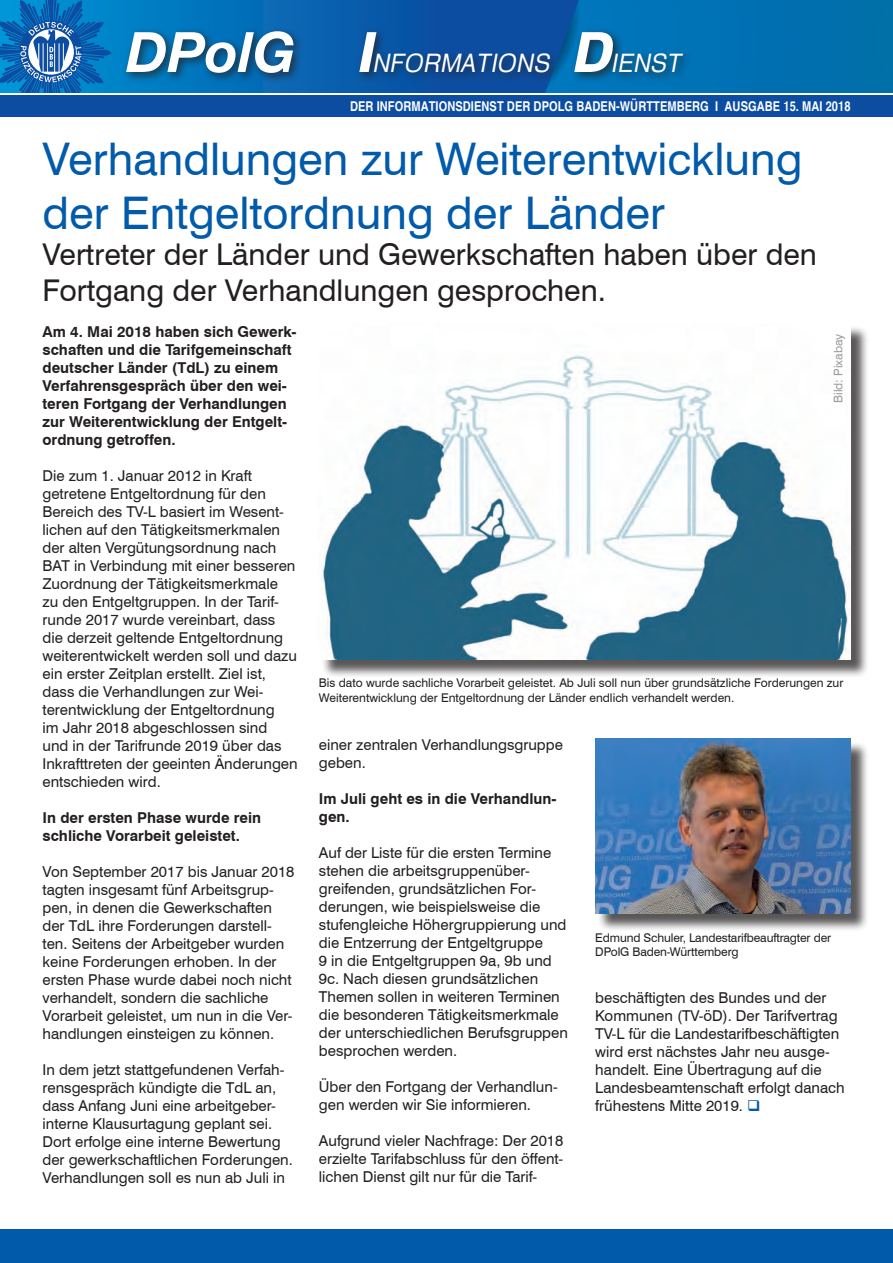
<style>
.page{position:relative;width:893px;height:1263px;background:#fff}
.page>*{position:absolute;margin:0;border:0;box-sizing:border-box;transform-origin:0 0}
.t1{font:45px/54px "Swiss 721 BT";color:#015aaa}
.t2{font:30px/36px "Swiss 721 BT";color:#231f20}
.t3{font:italic 25.5px "Heldustry FT";letter-spacing:.04em;color:#fff;scale:.92 1}
.t4{font:15px/18px "Swiss 721 BT";color:#231f20}
.t5{font:700 15px/18px "Swiss 721 BT";color:#231f20}
.t6{font:700 condensed 13.5px "Helvetica";letter-spacing:.005em;color:#fff}
.t7{font:12px/14.4px "Swiss 721 BT";color:#231f20}
.t8{font:12px "Swiss 721 BT";color:#9b9da0}
.s1{font-weight:900;font-size:55.5px}
.s2{color:#015aaa}
</style>
<div class="page">
<div style="left:0;top:1229px;width:893px;height:34px;background:#015aaa"></div>
<div style="left:0;top:0;width:893px;height:94px;background:#0070b1"></div>
<svg style="left:112px;top:0;width:471px;height:94px"></svg>
<svg style="left:0;top:0;width:112px;height:94px;background:#237bbe"></svg>
<div style="left:122px;top:27px;width:182px;height:57px;background:#231f20;opacity:.75"></div>
<svg style="left:126px;top:31px;width:167px;height:42px"></svg>
<div style="left:0;top:95px;width:893px;height:21px;background:#0d4da1"></div>
<div style="left:355px;top:27px;width:338px;height:56px;background:#231f20;opacity:.75"></div>
<div style="left:321px;top:325px;width:548px;height:353px;background:#231f20;opacity:.75"></div>
<img style="left:321px;top:325px;width:529px;height:334px">
<div style="left:598px;top:741px;width:271px;height:191px;background:#231f20;opacity:.75"></div>
<img style="left:595px;top:739px;width:255px;height:174px">
<h3 class="t3" style="left:355px;top:48px;width:355px"><span class="s1">I</span>NFORMATIONS <span class="s1">D</span>IENST</h3>
<p class="t6" style="left:350px;top:98px;width:502px">DER INFORMATIONSDIENST DER DPOLG BADEN-WÜRTTEMBERG I AUSGABE 15. MAI 2018</p>
<h1 class="t1" style="left:43px;top:131px;width:761px">Verhandlungen zur Weiterentwicklung der Entgeltordnung der Länder</h1>
<h2 class="t2" style="left:43px;top:236px;width:776px">Vertreter der Länder und Gewerkschaften haben über den<br>Fortgang der Verhandlungen gesprochen.</h2>
<p class="t5" style="left:43px;top:322px;width:255px">Am 4. Mai 2018 haben sich Gewerk&shy;schaften und die Tarifgemeinschaft deutscher Länder (TdL) zu einem<br>Verfahrensgespräch über den wei&shy;teren Fortgang der Verhandlungen zur Weiterentwicklung der Entgelt&shy;ordnung getroffen.</p>
<p class="t4" style="left:43px;top:466px;width:257px">Die zum 1. Januar 2012 in Kraft getretene Entgeltordnung für den Bereich des TV-L basiert im Wesent&shy;lichen auf den Tätigkeitsmerkmalen der alten Vergütungsordnung nach BAT in Verbindung mit einer besseren Zuordnung der Tätigkeitsmerkmale<br>zu den Entgeltgruppen. In der Tarif&shy;runde 2017 wurde vereinbart, dass die derzeit geltende Entgeltordnung weiterentwickelt werden soll und dazu ein erster Zeitplan erstellt. Ziel ist, dass die Verhandlungen zur Wei&shy;terentwicklung der Entgeltordnung<br>im Jahr 2018 abgeschlossen sind<br>und in der Tarifrunde 2019 über das Inkrafttreten der geeinten Änderungen entschieden wird.</p>
<p class="t5" style="left:43px;top:808px;width:220px">In der ersten Phase wurde rein schliche Vorarbeit geleistet.</p>
<p class="t4" style="left:43px;top:862px;width:254px">Von September 2017 bis Januar 2018 tagten insgesamt fünf Arbeitsgrup&shy;pen, in denen die Gewerkschaften der TdL ihre Forderungen darstell&shy;ten. Seitens der Arbeitgeber wurden keine Forderungen erhoben. In der ersten Phase wurde dabei noch nicht verhandelt, sondern die sachliche Vorarbeit geleistet, um nun in die Ver&shy;handlungen einsteigen zu können.</p>
<p class="t4" style="left:43px;top:1060px;width:252px">In dem jetzt stattgefundenen Verfah&shy;rensgespräch kündigte die TdL an, dass Anfang Juni eine arbeitgeber&shy;interne Klausurtagung geplant sei.<br>Dort erfolge eine interne Bewertung der gewerkschaftlichen Forderungen.<br>Verhandlungen soll es nun ab Juli in</p>
<p class="t8" style="left:831px;top:403px;width:71px;rotate:-90deg">Bild: Pixabay</p>
<p class="t7" style="left:319px;top:676px;width:526px">Bis dato wurde sachliche Vorarbeit geleistet. Ab Juli soll nun über grundsätzliche Forderungen zur<br>Weiterentwicklung der Entgeltordnung der Länder endlich verhandelt werden.</p>
<p class="t4" style="left:319px;top:736px;width:246px">einer zentralen Verhandlungsgruppe geben.</p>
<p class="t5" style="left:319px;top:790px;width:239px">Im Juli geht es in die Verhandlun&shy;gen.</p>
<p class="t4" style="left:319px;top:844px;width:250px">Auf der Liste für die ersten Termine stehen die arbeitsgruppenüber&shy;greifenden, grundsätzlichen For&shy;derungen, wie beispielsweise die stufengleiche Höhergruppierung und die Entzerrung der Entgeltgruppe<br>9 in die Entgeltgruppen 9a, 9b und 9c. Nach diesen grundsätzlichen Themen sollen in weiteren Terminen die besonderen Tätigkeitsmerkmale der unterschiedlichen Berufsgruppen besprochen werden.</p>
<p class="t4" style="left:319px;top:1078px;width:240px">Über den Fortgang der Verhandlun&shy;gen werden wir Sie informieren.</p>
<p class="t4" style="left:319px;top:1132px;width:246px;text-align:justify">Aufgrund vieler Nachfrage: Der 2018 erzielte Tarifabschluss für den öffent&shy;lichen Dienst gilt nur für die Tarif-</p>
<p class="t7" style="left:595px;top:930px;width:237px">Edmund Schuler, Landestarifbeauftragter der<br>DPolG Baden-Württemberg</p>
<p class="t4" style="left:595px;top:989px;width:251px">beschäftigten des Bundes und der Kommunen (TV-öD). Der Tarifvertrag TV-L für die Landestarifbeschäftigten wird erst nächstes Jahr neu ausge&shy;handelt. Eine Übertragung auf die Landesbeamtenschaft erfolgt danach frühestens Mitte 2019. <span class="s2">❑</span></p>
</div>
